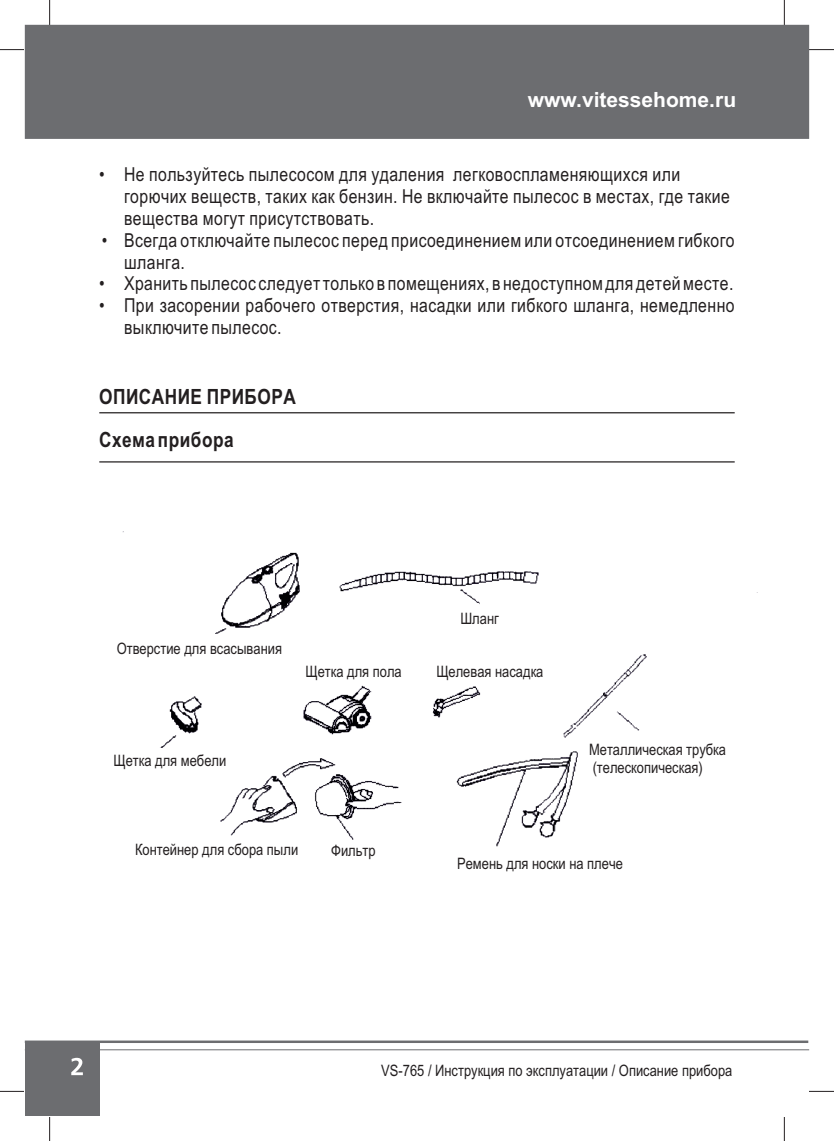
<style>
.page{position:relative;width:834px;height:1141px;background:#fff}
.page>*{position:absolute;margin:0;border:0;box-sizing:border-box;transform-origin:0 0}
.t1{font:700 21px "Arial Narrow";letter-spacing:.025em;color:#231f20}
.t2{font:700 21px "Arial";color:#fff}
.t3{font:19.25px/21.9px "Arial Narrow";letter-spacing:.025em;color:#231f20}
.t4{font:15.75px/17.8px "Arial Narrow";color:#231f20}
</style>
<div class="page">
<hr style="left:49px;top:1091px;width:1px;height:50px;background:#231f20">
<hr style="left:0;top:1091px;width:50px;height:1px;background:#231f20">
<hr style="left:784px;top:1091px;width:49px;height:1px;background:#231f20">
<hr style="left:783px;top:1091px;width:1px;height:50px;background:#231f20">
<hr style="left:783px;top:0;width:1px;height:50px;background:#231f20">
<hr style="left:784px;top:49px;width:49px;height:1px;background:#231f20">
<hr style="left:49px;top:0;width:1px;height:50px;background:#231f20">
<hr style="left:0;top:49px;width:50px;height:1px;background:#231f20">
<div style="left:25px;top:25px;width:784px;height:114px;background:#6c6d70"></div>
<div style="left:25px;top:1042px;width:74px;height:74px;background:#6c6d70"></div>
<svg style="left:71px;top:1058px;width:12px;height:17px"></svg>
<hr style="left:25px;top:1040px;width:783px;height:3px;background:#6c6d70">
<hr style="left:25px;top:1049px;width:784px;height:1px;background:#6c6d70">
<hr style="left:99px;top:412px;width:635px;height:1px;background:#231f20">
<img style="left:122px;top:531px;width:636px;height:316px">
<div style="left:445px;top:608px;width:125px;height:21px;background:#fff"></div>
<div style="left:436px;top:656px;width:122px;height:27px;background:#fff"></div>
<div style="left:595px;top:736px;width:130px;height:26px;background:#fff"></div>
<div style="left:167px;top:837px;width:144px;height:21px;background:#fff"></div>
<div style="left:329px;top:842px;width:59px;height:18px;background:#fff"></div>
<div style="left:130px;top:748px;width:105px;height:20px;background:#fff"></div>
<div style="left:294px;top:661px;width:106px;height:21px;background:#fff"></div>
<div style="left:141px;top:634px;width:180px;height:23px;background:#fff"></div>
<hr style="left:99px;top:461px;width:635px;height:2px;background:#231f20">
<p class="t2" style="left:528px;top:91px;width:210px">www.vitessehome.ru</p>
<p class="t3" style="left:124px;top:166px;width:607px;text-indent:-25px">• Не пользуйтесь пылесосом для удаления легковоспламеняющихся или горючих веществ, таких как бензин. Не включайте пылесос в местах, где такие вещества могут присутствовать.</p>
<p class="t3" style="left:124px;top:231px;width:612px;text-indent:-22px">• Всегда отключайте пылесос перед присоединением или отсоединением гибкого шланга.</p>
<p class="t3" style="left:99px;top:275px;width:635px">• Хранить пылесос следует только в помещениях, в недоступном для детей месте.</p>
<p class="t3" style="left:124px;top:296px;width:612px;text-indent:-25px">• При засорении рабочего отверстия, насадки или гибкого шланга, немедленно выключите пылесос.</p>
<p class="t1" style="left:99px;top:389px;width:198px">ОПИСАНИЕ ПРИБОРА</p>
<p class="t1" style="left:99px;top:432px;width:136px">Схема прибора</p>
<p class="t4" style="left:117px;top:641px;width:167px">Отверстие для всасывания</p>
<p class="t4" style="left:305px;top:664px;width:98px">Щетка для пола</p>
<p class="t4" style="left:113px;top:753px;width:114px">Щетка для мебели</p>
<p class="t4" style="left:135px;top:842px;width:165px">Контейнер для сбора пыли</p>
<p class="t4" style="left:331px;top:843px;width:46px">Фильтр</p>
<p class="t4" style="left:460px;top:611px;width:40px">Шланг</p>
<p class="t4" style="left:436px;top:664px;width:108px">Щелевая насадка</p>
<p class="t4" style="left:589px;top:742px;width:138px">Металлическая трубка (телескопическая)</p>
<p class="t4" style="left:457px;top:856px;width:167px">Ремень для носки на плече</p>
<p class="t4" style="left:381px;top:1063px;width:352px">VS-765 / Инструкция по эксплуатации / Описание прибора</p>
</div>
